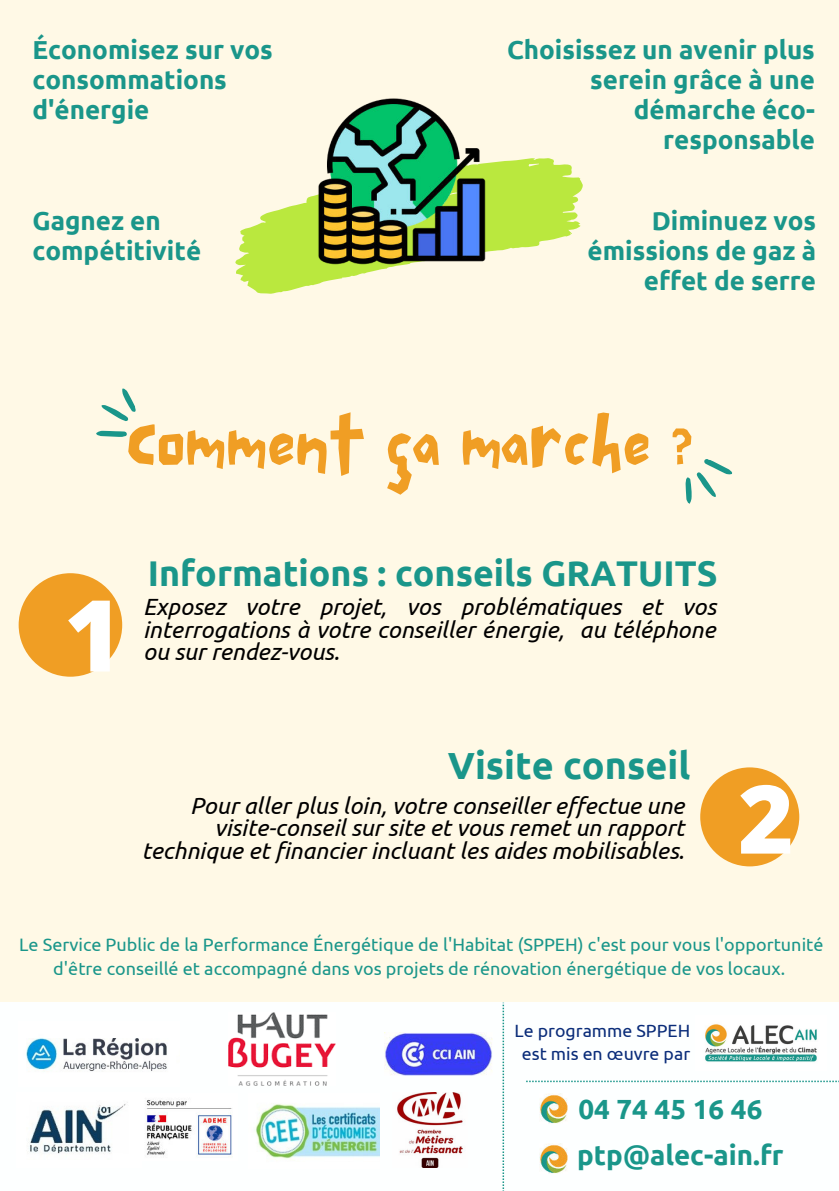
<style>
.page{position:relative;width:839px;height:1191px;background:#fff}
.page>*{position:absolute;margin:0;border:0;box-sizing:border-box;transform-origin:0 0}
.t1{font:800 99.4px "Open Sans";color:#fff}
.t2{font:800 95px "Open Sans";color:#fff}
.t3{font:66.2px "NF PAGKAKI Regular";color:#f09e24}
.t4{font:700 37.8px "Ubuntu";color:#1a968a}
.t5{font:700 35.8px "Ubuntu";color:#1a968a}
.t6{font:700 27.8px/46.2px "Ubuntu";color:#1a968a}
.t7{font:700 26px/30px "Ubuntu";color:#1a968a}
.t8{font:italic 23.4px/22.4px "Ubuntu";color:#000;text-align:justify}
.t9{font:18px/24px "Ubuntu";color:#1a968a;text-align:center}
.t10{font:17.8px/23.6px "Ubuntu";color:#0a2c79;text-align:center}
</style>
<div class="page">
<div style="left:0;top:0;width:838px;height:1191px;background:#fff9e6"></div>
<svg style="left:235px;top:158px;width:348px;height:136px"></svg>
<img style="left:313px;top:98px;width:176px;height:171px">
<div style="left:0;top:1002px;width:838px;height:189px;background:#fdffff"></div>
<img style="left:255px;top:1104px;width:124px;height:56px">
<img style="left:705px;top:1024px;width:112px;height:38px">
<img style="left:30px;top:1102px;width:98px;height:52px">
<img style="left:26px;top:1038px;width:141px;height:33px">
<svg style="left:526px;top:1081px;width:311px;height:1px"></svg>
<svg style="left:502px;top:1003px;width:2px;height:188px"></svg>
<img style="left:539px;top:1093px;width:28px;height:30px">
<img style="left:539px;top:1144px;width:28px;height:30px">
<img style="left:397px;top:1093px;width:66px;height:75px">
<img style="left:384px;top:1032px;width:108px;height:44px">
<div style="left:19px;top:573px;width:103px;height:104px;background:#f09e24;border-radius:50%"></div>
<div style="left:700px;top:767px;width:99px;height:99px;background:#f09e24;border-radius:50%"></div>
<svg style="left:685px;top:459px;width:47px;height:45px"></svg>
<svg style="left:96px;top:388px;width:40px;height:49px"></svg>
<img style="left:145px;top:1099px;width:87px;height:58px">
<img style="left:228px;top:1012px;width:107px;height:74px">
<p class="t7" style="left:32px;top:34px;width:242px">Économisez sur vos consommations d'énergie</p>
<p class="t7" style="left:507px;top:34px;width:309px;text-align:right">Choisissez un avenir plus serein grâce à une démarche éco&shy;responsable</p>
<p class="t7" style="left:32px;top:205px;width:170px">Gagnez en compétitivité</p>
<p class="t7" style="left:587px;top:205px;width:230px;text-align:right">Diminuez vos émissions de gaz à effet de serre</p>
<h3 class="t3" style="left:126px;top:403px;width:568px">Comment ça marche ?</h3>
<h1 class="t1" style="left:64px;top:560px;width:60px">1</h1>
<h3 class="t5" style="left:148px;top:552px;width:571px">Informations : conseils GRATUITS</h3>
<p class="t8" style="left:143px;top:595px;width:574px">Exposez votre projet, vos problématiques et vos interrogations à votre conseiller énergie, au téléphone ou sur rendez-vous.</p>
<h3 class="t4" style="left:448px;top:742px;width:244px">Visite conseil</h3>
<p class="t8" style="left:142px;top:793px;width:544px;text-align:right">Pour aller plus loin, votre conseiller effectue une visite-conseil sur site et vous remet un rapport technique et financier incluant les aides mobilisables.</p>
<h2 class="t2" style="left:738px;top:747px;width:57px">2</h2>
<p class="t9" style="left:19px;top:932px;width:805px">Le Service Public de la Performance Énergétique de l'Habitat (SPPEH) c'est pour vous l'opportunité d'être conseillé et accompagné dans vos projets de rénovation énergétique de vos locaux.</p>
<p class="t10" style="left:514px;top:1018px;width:177px">Le programme SPPEH est mis en œuvre par</p>
<p class="t6" style="left:577px;top:1085px;width:208px">04 74 45 16 46 ptp@alec-ain.fr</p>
</div>
